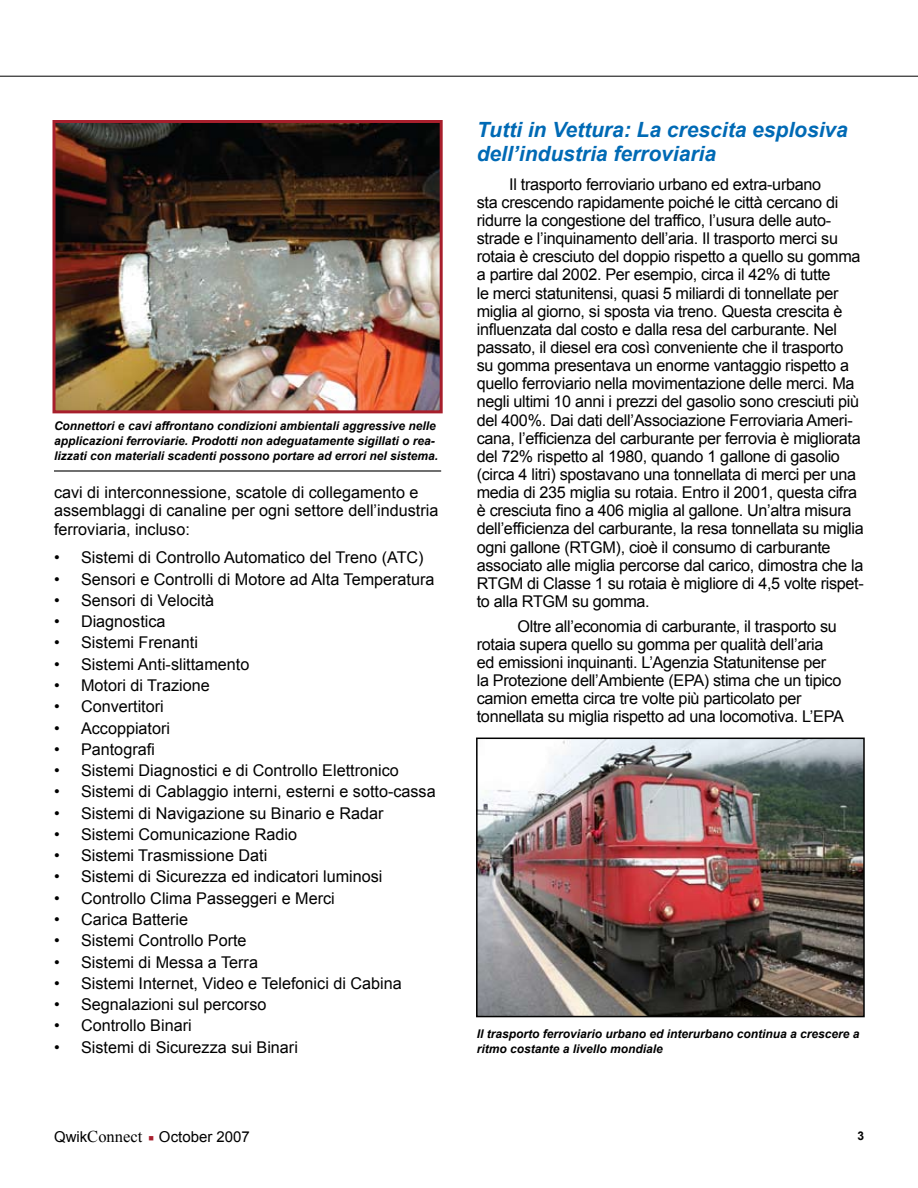
<style>
.page{position:relative;width:918px;height:1188px;background:#fff}
.page>*{position:absolute;margin:0;border:0;box-sizing:border-box;transform-origin:0 0}
.t1{font:italic 700 21px/24px "Arial";color:#006ab5}
.t2{font:16.2px/18.1px "Arial";letter-spacing:-.02em;color:#000}
.t3{font:16.2px/18.3px "Arial";color:#000}
.t4{font:15px "Arial";color:#000}
.t5{font:italic 700 12px/15px "Arial";color:#000}
.t6{font:700 12px "Arial";color:#000}
.s1{font-family:"Times New Roman";font-size:16.5px}
.s2{color:#fff}
.s3{color:#a81f2d}
</style>
<div class="page">
<hr style="left:0;top:76px;width:918px;height:1px;background:#000">
<img style="left:479px;top:741px;width:383px;height:273px">
<div style="left:476px;top:738px;width:389px;height:279px;border:2px solid #000"></div>
<img style="left:56px;top:124px;width:383px;height:285px">
<div style="left:52px;top:120px;width:391px;height:293px;border:3px solid #a71f2c"></div>
<hr style="left:54px;top:470px;width:387px;height:2px;background:#000">
<p class="t5" style="left:54px;top:418px;width:386px">Connettori e cavi affrontano condizioni ambientali aggressive nelle applicazioni ferroviarie. Prodotti non adeguatamente sigillati o rea&shy;lizzati con materiali scadenti possono portare ad errori nel sistema.</p>
<p class="t3" style="left:54px;top:483px;width:386px">cavi di interconnessione, scatole di collegamento e assemblaggi di canaline per ogni settore dell’industria ferroviaria, incluso:</p>
<p class="t3" style="left:54px;top:549px;width:371px">• Sistemi di Controllo Automatico del Treno (ATC)</p>
<p class="t3" style="left:54px;top:570px;width:382px">• Sensori e Controlli di Motore ad Alta Temperatura</p>
<p class="t3" style="left:54px;top:591px;width:162px">• Sensori di Velocità</p>
<p class="t3" style="left:54px;top:613px;width:113px">• Diagnostica</p>
<p class="t3" style="left:54px;top:634px;width:146px">• Sistemi Frenanti</p>
<p class="t3" style="left:54px;top:655px;width:197px">• Sistemi Anti-slittamento</p>
<p class="t3" style="left:54px;top:676px;width:157px">• Motori di Trazione</p>
<p class="t3" style="left:54px;top:698px;width:111px">• Convertitori</p>
<p class="t3" style="left:54px;top:719px;width:118px">• Accoppiatori</p>
<p class="t3" style="left:54px;top:740px;width:102px">• Pantografi</p>
<p class="t3" style="left:54px;top:761px;width:346px">• Sistemi Diagnostici e di Controllo Elettronico</p>
<p class="t3" style="left:54px;top:783px;width:383px">• Sistemi di Cablaggio interni, esterni e sotto-cassa</p>
<p class="t3" style="left:54px;top:804px;width:331px">• Sistemi di Navigazione su Binario e Radar</p>
<p class="t3" style="left:54px;top:825px;width:245px">• Sistemi Comunicazione Radio</p>
<p class="t3" style="left:54px;top:847px;width:215px">• Sistemi Trasmissione Dati</p>
<p class="t3" style="left:54px;top:868px;width:330px">• Sistemi di Sicurezza ed indicatori luminosi</p>
<p class="t3" style="left:54px;top:889px;width:282px">• Controllo Clima Passeggeri e Merci</p>
<p class="t3" style="left:54px;top:910px;width:136px">• Carica Batterie</p>
<p class="t3" style="left:54px;top:932px;width:194px">• Sistemi Controllo Porte</p>
<p class="t3" style="left:54px;top:953px;width:206px">• Sistemi di Messa a Terra</p>
<p class="t3" style="left:54px;top:974px;width:349px">• Sistemi Internet, Video e Telefonici di Cabina</p>
<p class="t3" style="left:54px;top:995px;width:214px">• Segnalazioni sul percorso</p>
<p class="t3" style="left:54px;top:1017px;width:139px">• Controllo Binari</p>
<p class="t3" style="left:54px;top:1038px;width:245px">• Sistemi di Sicurezza sui Binari</p>
<p class="t1" style="left:477px;top:118px;width:373px">Tutti in Vettura: La crescita esplosiva dell’industria ferroviaria</p>
<p class="t2" style="left:477px;top:175px;width:389px;text-indent:32px">Il trasporto ferroviario urbano ed extra-urbano<br>sta crescendo rapidamente poiché le città cercano di ridurre la congestione del traffico, l’usura delle auto&shy;strade e l’inquinamento dell’aria. Il trasporto merci su rotaia è cresciuto del doppio rispetto a quello su gomma a partire dal 2002. Per esempio, circa il 42% di tutte<br>le merci statunitensi, quasi 5 miliardi di tonnellate per miglia al giorno, si sposta via treno. Questa crescita è influenzata dal costo e dalla resa del carburante. Nel passato, il diesel era così conveniente che il trasporto su gomma presentava un enorme vantaggio rispetto a quello ferroviario nella movimentazione delle merci. Ma negli ultimi 10 anni i prezzi del gasolio sono cresciuti più del 400%. Dai dati dell’Associazione Ferroviaria Ameri&shy;cana, l’efficienza del carburante per ferrovia è migliorata del 72% rispetto al 1980, quando 1 gallone di gasolio (circa 4 litri) spostavano una tonnellata di merci per una media di 235 miglia su rotaia. Entro il 2001, questa cifra è cresciuta fino a 406 miglia al gallone. Un’altra misura dell’efficienza del carburante, la resa tonnellata su miglia ogni gallone (RTGM), cioè il consumo di carburante associato alle miglia percorse dal carico, dimostra che la RTGM di Classe 1 su rotaia è migliore di 4,5 volte rispet&shy;to alla RTGM su gomma.</p>
<p class="t2" style="left:477px;top:617px;width:369px;text-indent:41px">Oltre all’economia di carburante, il trasporto su rotaia supera quello su gomma per qualità dell’aria ed emissioni inquinanti. L’Agenzia Statunitense per<br>la Protezione dell’Ambiente (EPA) stima che un tipico camion emetta circa tre volte più particolato per tonnellata su miglia rispetto ad una locomotiva. L’EPA</p>
<p class="t5" style="left:477px;top:1027px;width:384px">Il trasporto ferroviario urbano ed interurbano continua a crescere a ritmo costante a livello mondiale</p>
<p class="t4" style="left:54px;top:1127px;width:197px">Qwik<span class="s1">Connect</span> <span class="s2">·</span><span class="s3">■</span> October 2007</p>
<p class="t6" style="left:857px;top:1127px;width:8px">3</p>
</div>
